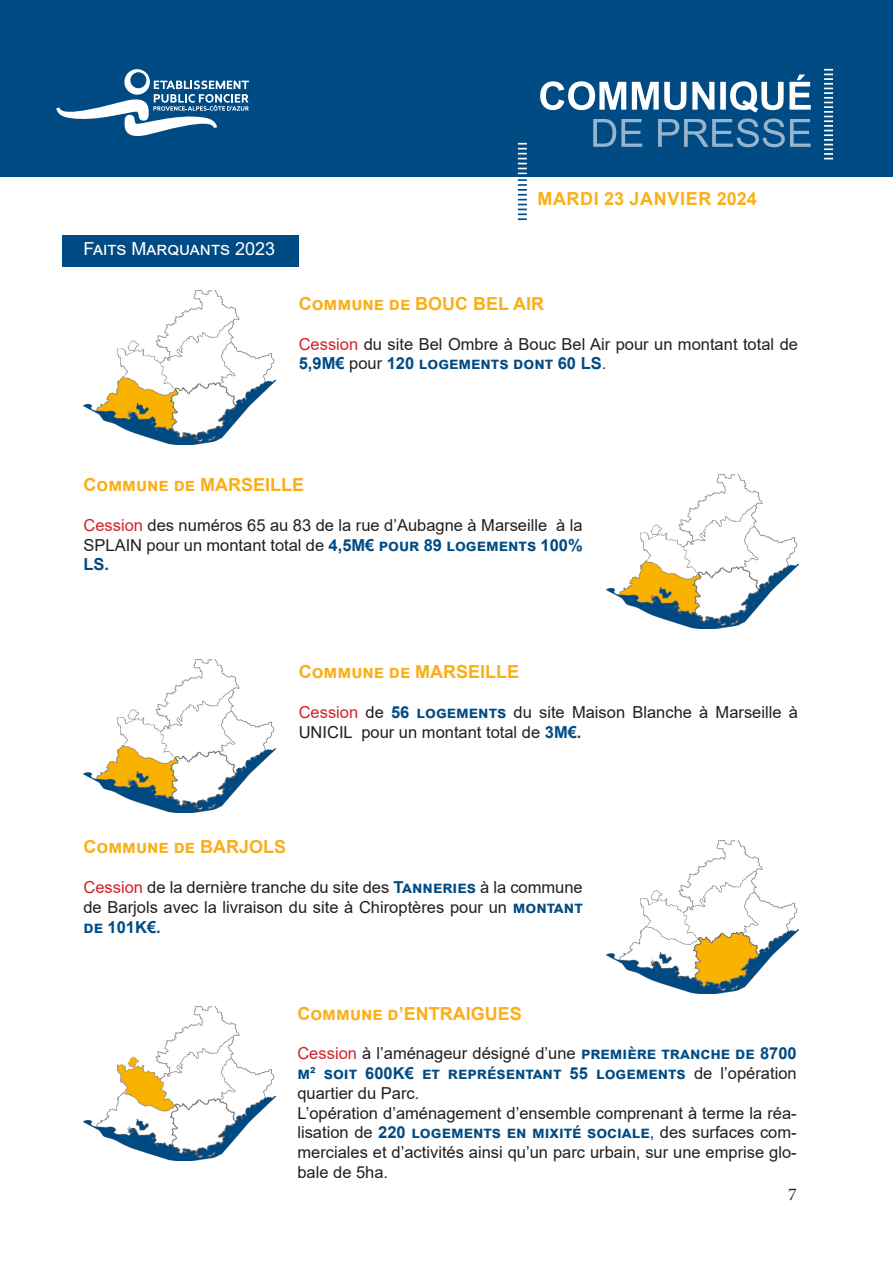
<style>
.page{position:relative;width:893px;height:1263px;background:#fff}
.page>*{position:absolute;margin:0;border:0;box-sizing:border-box;transform-origin:0 0}
.t1{font:700 18px "Arial";color:#faaf18}
.t2{font:18px "Arial";color:#fff}
.t3{font:700 18px "Arial";letter-spacing:.035em;color:#faaf18}
.t4{font:18px "Minion Pro";color:#231f20}
.t5{font:16.5px/19.8px "Arial";color:#231f20;text-align:justify}
.t6{font:700 16.5px/19.8px "Arial";color:#004b84;text-align:justify}
.s1{color:#d1232a}
.s2{font-weight:700;color:#004b84}
.s3{font-weight:400;color:#d1232a}
.s4{font-weight:400;color:#231f20}
</style>
<div class="page">
<div style="left:0;top:0;width:893px;height:176px;background:#004b84"></div>
<svg style="left:56px;top:69px;width:193px;height:67px"></svg>
<svg style="left:540px;top:75px;width:271px;height:37px"></svg>
<svg style="left:593px;top:119px;width:218px;height:28px"></svg>
<svg style="left:824px;top:69px;width:9px;height:90px"></svg>
<svg style="left:518px;top:143px;width:9px;height:77px"></svg>
<div style="left:63px;top:235px;width:236px;height:31px;background:#004b84"></div>
<img style="left:83px;top:291px;width:192px;height:153px">
<img style="left:83px;top:659px;width:192px;height:154px">
<img style="left:606px;top:475px;width:192px;height:154px">
<img style="left:606px;top:840px;width:192px;height:154px">
<img style="left:83px;top:1006px;width:192px;height:154px">
<p class="t2" style="left:83px;top:236px;width:193px">Faits Marquants 2023</p>
<p class="t3" style="left:537px;top:186px;width:221px">MARDI 23 JANVIER 2024</p>
<p class="t1" style="left:299px;top:291px;width:247px">Commune de BOUC BEL AIR</p>
<p class="t5" style="left:299px;top:334px;width:501px"><span class="s1">Cession</span> du site Bel Ombre à Bouc Bel Air pour un montant total de<br><span class="s2">5,9M€</span> pour <span class="s2">120 logements dont 60 LS</span>.</p>
<p class="t1" style="left:83px;top:472px;width:222px">Commune de MARSEILLE</p>
<p class="t5" style="left:83px;top:515px;width:501px"><span class="s1">Cession</span> des numéros 65 au 83 de la rue d’Aubagne à Marseille à la SPLAIN pour un montant total de <span class="s2">4,5M€ pour 89 logements 100% LS.</span></p>
<p class="t1" style="left:299px;top:659px;width:222px">Commune de MARSEILLE</p>
<p class="t5" style="left:299px;top:702px;width:501px"><span class="s1">Cession</span> de <span class="s2">56 logements</span> du site Maison Blanche à Marseille à<br>UNICIL pour un montant total de <span class="s2">3M€.</span></p>
<p class="t1" style="left:83px;top:834px;width:204px">Commune de BARJOLS</p>
<p class="t5" style="left:83px;top:877px;width:501px"><span class="s1">Cession</span> de la dernière tranche du site des <span class="s2">Tanneries</span> à la commune de Barjols avec la livraison du site à Chiroptères pour un <span class="s2">montant de 101K€.</span></p>
<p class="t1" style="left:297px;top:1001px;width:226px">Commune d’ENTRAIGUES</p>
<p class="t6" style="left:297px;top:1044px;width:501px"><span class="s3">Cession</span> <span class="s4">à l’aménageur désigné d’une</span> première tranche de 8700 m² soit 600K€ et représentant 55 logements <span class="s4">de l’opération quartier du Parc.</span></p>
<p class="t5" style="left:297px;top:1103px;width:501px">L’opération d’aménagement d’ensemble comprenant à terme la réa&shy;lisation de <span class="s2">220 logements en mixité sociale</span>, des surfaces com&shy;merciales et d’activités ainsi qu’un parc urbain, sur une emprise glo&shy;bale de 5ha.</p>
<p class="t4" style="left:788px;top:1183px;width:10px">7</p>
</div>
